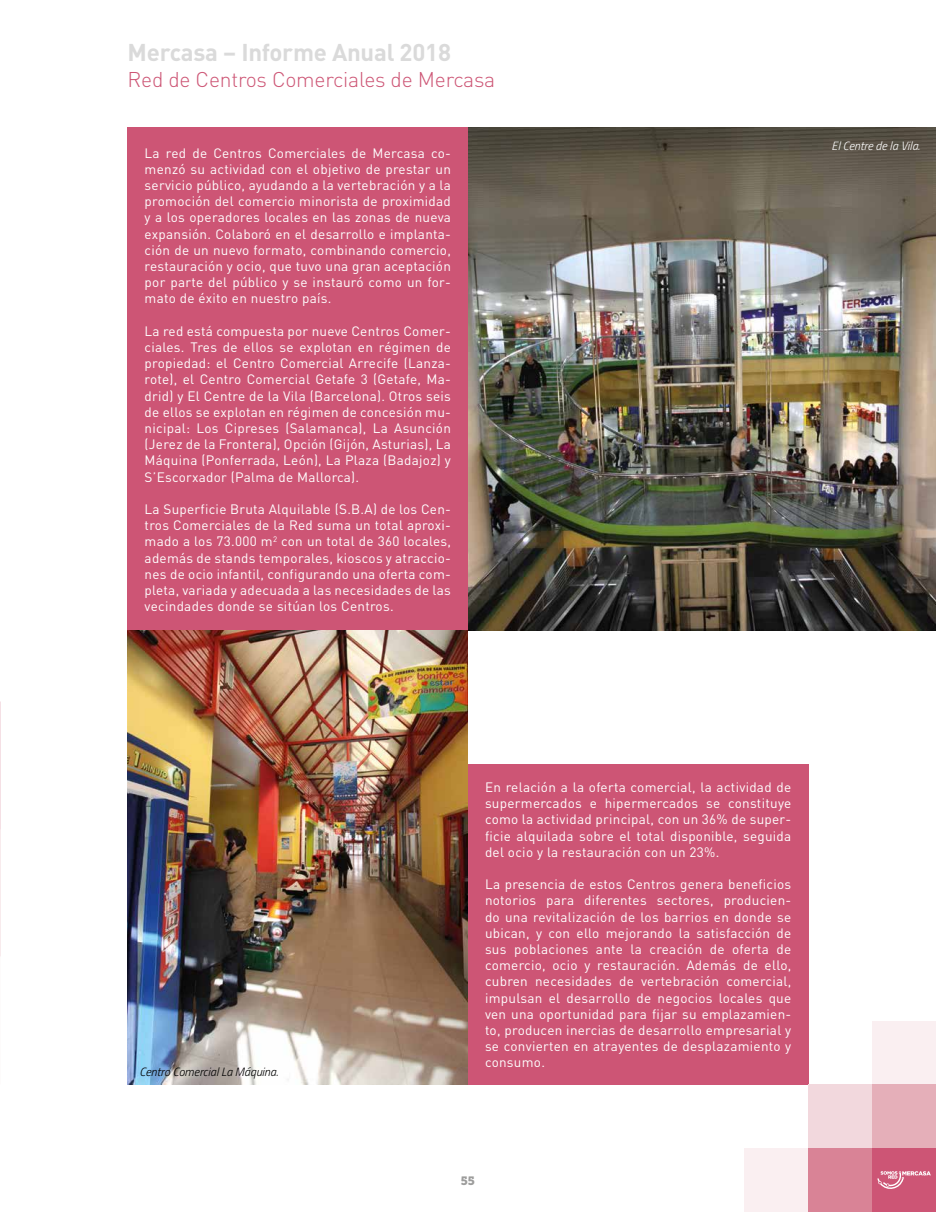
<style>
.page{position:relative;width:936px;height:1212px;background:#fff}
.page>*{position:absolute;margin:0;border:0;box-sizing:border-box;transform-origin:0 0}
.t1{font:700 24px "DIN";letter-spacing:-.01em;color:#dadada}
.t2{font:300 21.15px "DIN";letter-spacing:-.01em;color:#cd5575}
.t3{font:13.5px/16.2px "DIN";letter-spacing:.02em;color:#fff;text-align:justify}
.t4{font:italic 300 12px "Titillium";color:#000}
.t5{font:italic 300 12px "Titillium";color:#fff}
.t6{font:12px "Museo Slab 900";color:#9d9d9c}
</style>
<div class="page">
<div style="left:128px;top:128px;width:340px;height:502px;background:#cd5575"></div>
<div style="left:468px;top:764px;width:340px;height:320px;background:#cd5575"></div>
<div style="left:872px;top:1148px;width:63px;height:64px;background:#cd5575"></div>
<div style="left:808px;top:1084px;width:64px;height:64px;background:#f2d8dd"></div>
<div style="left:744px;top:1148px;width:64px;height:64px;background:#faeff1"></div>
<div style="left:872px;top:1020px;width:63px;height:64px;background:#faeff1"></div>
<div style="left:872px;top:1084px;width:63px;height:64px;background:#e5afb9"></div>
<div style="left:808px;top:1148px;width:64px;height:64px;background:#d98396"></div>
<svg style="left:877px;top:1171px;width:53px;height:18px"></svg>
<img style="left:468px;top:128px;width:467px;height:502px">
<img style="left:128px;top:630px;width:340px;height:454px">
<h1 class="t1" style="left:128px;top:36px;width:325px">Mercasa – Informe Anual 2018</h1>
<h2 class="t2" style="left:128px;top:66px;width:369px">Red de Centros Comerciales de Mercasa</h2>
<p class="t3" style="left:145px;top:144px;width:308px">La red de Centros Comerciales de Mercasa co&shy;menzó su actividad con el objetivo de prestar un servicio público, ayudando a la vertebración y a la promoción del comercio minorista de proximidad y a los operadores locales en las zonas de nueva expansión. Colaboró en el desarrollo e implanta&shy;ción de un nuevo formato, combinando comercio, restauración y ocio, que tuvo una gran aceptación por parte del público y se instauró como un for&shy;mato de éxito en nuestro país.</p>
<p class="t3" style="left:145px;top:323px;width:308px">La red está compuesta por nueve Centros Comer&shy;ciales. Tres de ellos se explotan en régimen de propiedad: el Centro Comercial Arrecife (Lanza&shy;rote), el Centro Comercial Getafe 3 (Getafe, Ma&shy;drid) y El Centre de la Vila (Barcelona). Otros seis de ellos se explotan en régimen de concesión mu&shy;nicipal: Los Cipreses (Salamanca), La Asunción (Jerez de la Frontera), Opción (Gijón, Asturias), La Máquina (Ponferrada, León), La Plaza (Badajoz) y S’Escorxador (Palma de Mallorca).</p>
<p class="t3" style="left:145px;top:501px;width:308px">La Superficie Bruta Alquilable (S.B.A) de los Cen&shy;tros Comerciales de la Red suma un total aproxi&shy;mado a los 73.000 m<sup>2</sup> con un total de 360 locales, además de stands temporales, kioscos y atraccio&shy;nes de ocio infantil, configurando una oferta com&shy;pleta, variada y adecuada a las necesidades de las vecindades donde se sitúan los Centros.</p>
<p class="t5" style="left:831px;top:138px;width:90px">El Centre de la Vila.</p>
<p class="t4" style="left:139px;top:1063px;width:140px">Centro Comercial La Máquina.</p>
<p class="t3" style="left:485px;top:779px;width:308px">En relación a la oferta comercial, la actividad de supermercados e hipermercados se constituye como la actividad principal, con un 36% de super&shy;ficie alquilada sobre el total disponible, seguida del ocio y la restauración con un 23%.</p>
<p class="t3" style="left:485px;top:876px;width:308px">La presencia de estos Centros genera beneficios notorios para diferentes sectores, producien&shy;do una revitalización de los barrios en donde se ubican, y con ello mejorando la satisfacción de sus poblaciones ante la creación de oferta de comercio, ocio y restauración. Además de ello, cubren necesidades de vertebración comercial, impulsan el desarrollo de negocios locales que ven una oportunidad para fijar su emplazamien&shy;to, producen inercias de desarrollo empresarial y se convierten en atrayentes de desplazamiento y consumo.</p>
<p class="t6" style="left:461px;top:1173px;width:16px">55</p>
</div>
